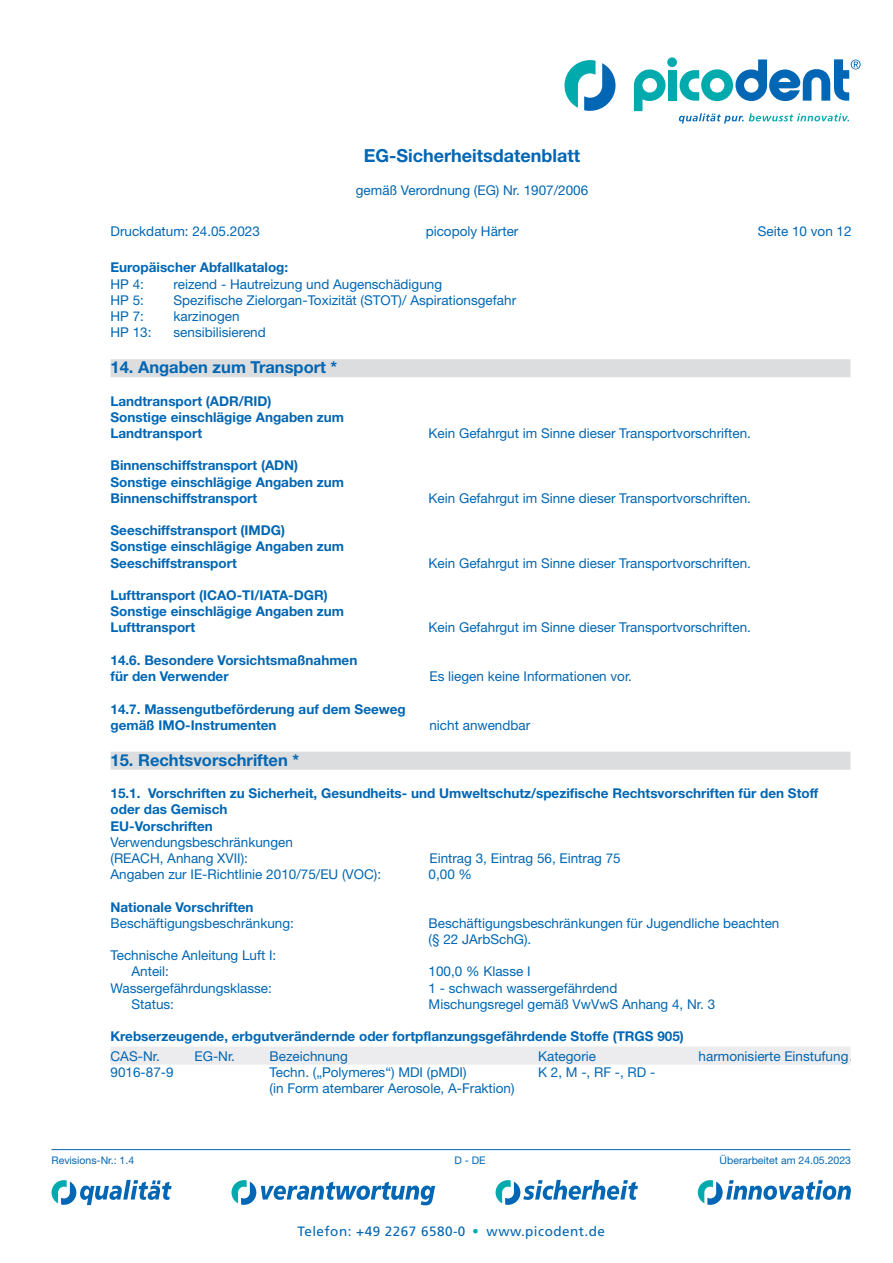
<style>
.page{position:relative;width:893px;height:1263px;background:#fff}
.page>*{position:absolute;margin:0;border:0;box-sizing:border-box;transform-origin:0 0}
.t1{font:39px "Frutiger LT Std";color:#00aaad}
.t2{font:700 18px "Helvetica Neue LT Std";color:#0166b3}
.t3{font:700 16.5px "Helvetica Neue LT Std";color:#0166b3}
.t4{font:13.5px/16.2px "Helvetica Neue LT Std";color:#0166b3}
.t5{font:700 13.5px/16.2px "Helvetica Neue LT Std";color:#0166b3}
.t6{font:13.5px "Frutiger LT Std";letter-spacing:.035em;color:#0166b3}
.t7{font:10.5px "Helvetica Neue LT Std";color:#0166b3}
</style>
<div class="page">
<svg style="left:52px;top:1180px;width:120px;height:25px"></svg>
<svg style="left:496px;top:1180px;width:142px;height:25px"></svg>
<svg style="left:698px;top:1180px;width:153px;height:25px"></svg>
<svg style="left:231px;top:1180px;width:204px;height:25px"></svg>
<svg style="left:634px;top:69px;width:32px;height:42px"></svg>
<div style="left:668px;top:70px;width:9px;height:31px;background:#00aaad"></div>
<div style="left:667px;top:57px;width:10px;height:10px;background:#00aaad;border-radius:50%"></div>
<svg style="left:564px;top:60px;width:51px;height:51px"></svg>
<svg style="left:679px;top:113px;width:170px;height:11px"></svg>
<svg style="left:680px;top:59px;width:181px;height:42px"></svg>
<hr style="left:52px;top:1149px;width:798px;height:1px;background:#0166b3">
<div style="left:111px;top:359px;width:739px;height:18px;background:#dcdddf"></div>
<div style="left:111px;top:752px;width:739px;height:18px;background:#dcdddf"></div>
<div style="left:111px;top:1046px;width:739px;height:18px;background:#ececee"></div>
<h2 class="t2" style="left:364px;top:144px;width:218px">EG-Sicherheitsdatenblatt</h2>
<p class="t4" style="left:356px;top:182px;width:234px">gemäß Verordnung (EG) Nr. 1907/2006</p>
<p class="t4" style="left:111px;top:223px;width:151px">Druckdatum: 24.05.2023</p>
<p class="t4" style="left:426px;top:223px;width:94px">picopoly Härter</p>
<p class="t4" style="left:758px;top:223px;width:95px">Seite 10 von 12</p>
<p class="t5" style="left:111px;top:259px;width:179px">Europäischer Abfallkatalog:</p>
<p class="t4" style="left:111px;top:276px;width:35px">HP 4:</p>
<p class="t4" style="left:174px;top:276px;width:270px">reizend - Hautreizung und Augenschädigung</p>
<p class="t4" style="left:111px;top:292px;width:35px">HP 5:</p>
<p class="t4" style="left:174px;top:292px;width:344px">Spezifische Zielorgan-Toxizität (STOT)/ Aspirationsgefahr</p>
<p class="t4" style="left:111px;top:308px;width:35px">HP 7:</p>
<p class="t4" style="left:174px;top:308px;width:67px">karzinogen</p>
<p class="t4" style="left:111px;top:324px;width:43px">HP 13:</p>
<p class="t4" style="left:174px;top:324px;width:94px">sensibilisierend</p>
<p class="t3" style="left:111px;top:357px;width:228px">14. Angaben zum Transport *</p>
<p class="t5" style="left:111px;top:392px;width:235px">Landtransport (ADR/RID)<br>Sonstige einschlägige Angaben zum<br>Landtransport</p>
<p class="t4" style="left:429px;top:425px;width:324px">Kein Gefahrgut im Sinne dieser Transportvorschriften.</p>
<p class="t5" style="left:111px;top:457px;width:235px">Binnenschiffstransport (ADN)<br>Sonstige einschlägige Angaben zum<br>Binnenschiffstransport</p>
<p class="t5" style="left:111px;top:522px;width:235px">Seeschiffstransport (IMDG)<br>Sonstige einschlägige Angaben zum<br>Seeschiffstransport</p>
<p class="t5" style="left:111px;top:587px;width:235px">Lufttransport (ICAO-TI/IATA-DGR)<br>Sonstige einschlägige Angaben zum<br>Lufttransport</p>
<p class="t5" style="left:111px;top:652px;width:248px">14.6. Besondere Vorsichtsmaßnahmen für den Verwender</p>
<p class="t5" style="left:111px;top:700px;width:297px">14.7. Massengutbeförderung auf dem Seeweg gemäß IMO-Instrumenten</p>
<p class="t4" style="left:429px;top:490px;width:324px">Kein Gefahrgut im Sinne dieser Transportvorschriften.</p>
<p class="t4" style="left:429px;top:555px;width:324px">Kein Gefahrgut im Sinne dieser Transportvorschriften.</p>
<p class="t4" style="left:429px;top:619px;width:324px">Kein Gefahrgut im Sinne dieser Transportvorschriften.</p>
<p class="t4" style="left:429px;top:668px;width:204px">Es liegen keine Informationen vor.</p>
<p class="t4" style="left:429px;top:717px;width:102px">nicht anwendbar</p>
<p class="t3" style="left:111px;top:750px;width:190px">15. Rechtsvorschriften *</p>
<p class="t5" style="left:111px;top:785px;width:709px">15.1. Vorschriften zu Sicherheit, Gesundheits- und Umweltschutz/spezifische Rechtsvorschriften für den Stoff oder das Gemisch<br>EU-Vorschriften</p>
<p class="t4" style="left:111px;top:834px;width:184px">Verwendungsbeschränkungen (REACH, Anhang XVII):</p>
<p class="t4" style="left:429px;top:850px;width:193px">Eintrag 3, Eintrag 56, Eintrag 75</p>
<p class="t4" style="left:111px;top:866px;width:272px">Angaben zur IE-Richtlinie 2010/75/EU (VOC):</p>
<p class="t4" style="left:429px;top:866px;width:45px">0,00 %</p>
<p class="t5" style="left:111px;top:898px;width:144px">Nationale Vorschriften</p>
<p class="t4" style="left:111px;top:915px;width:185px">Beschäftigungsbeschränkung:</p>
<p class="t4" style="left:429px;top:915px;width:352px">Beschäftigungsbeschränkungen für Jugendliche beachten (§ 22 JArbSchG).</p>
<p class="t4" style="left:132px;top:947px;width:146px;text-indent:-21px">Technische Anleitung Luft I:<br>Anteil:</p>
<p class="t4" style="left:429px;top:963px;width:104px">100,0 % Klasse I</p>
<p class="t4" style="left:111px;top:979px;width:163px">Wassergefährdungsklasse:</p>
<p class="t4" style="left:429px;top:979px;width:190px">1 - schwach wassergefährdend</p>
<p class="t4" style="left:132px;top:996px;width:44px">Status:</p>
<p class="t4" style="left:429px;top:996px;width:288px">Mischungsregel gemäß VwVwS Anhang 4, Nr. 3</p>
<p class="t5" style="left:111px;top:1028px;width:575px">Krebserzeugende, erbgutverändernde oder fortpflanzungsgefährdende Stoffe (TRGS 905)</p>
<p class="t4" style="left:111px;top:1047px;width:51px">CAS-Nr.</p>
<p class="t4" style="left:195px;top:1047px;width:42px">EG-Nr.</p>
<p class="t4" style="left:270px;top:1047px;width:80px">Bezeichnung</p>
<p class="t4" style="left:538px;top:1047px;width:59px">Kategorie</p>
<p class="t4" style="left:699px;top:1047px;width:151px">harmonisierte Einstufung</p>
<p class="t4" style="left:111px;top:1064px;width:65px">9016-87-9</p>
<p class="t4" style="left:270px;top:1064px;width:199px">Techn. („Polymeres“) MDI (pMDI)</p>
<p class="t4" style="left:538px;top:1064px;width:119px">K 2, M -, RF -, RD -</p>
<p class="t4" style="left:270px;top:1080px;width:247px">(in Form atembarer Aerosole, A-Fraktion)</p>
<p class="t7" style="left:52px;top:1154px;width:84px">Revisions-Nr.: 1.4</p>
<p class="t7" style="left:454px;top:1154px;width:33px">D - DE</p>
<p class="t7" style="left:720px;top:1154px;width:133px">Überarbeitet am 24.05.2023</p>
<p class="t6" style="left:297px;top:1223px;width:170px">Telefon: +49 2267 6580-0</p>
<h1 class="t1" style="left:470px;top:1206px;width:12px">·</h1>
<p class="t6" style="left:487px;top:1223px;width:120px">www.picodent.de</p>
</div>
